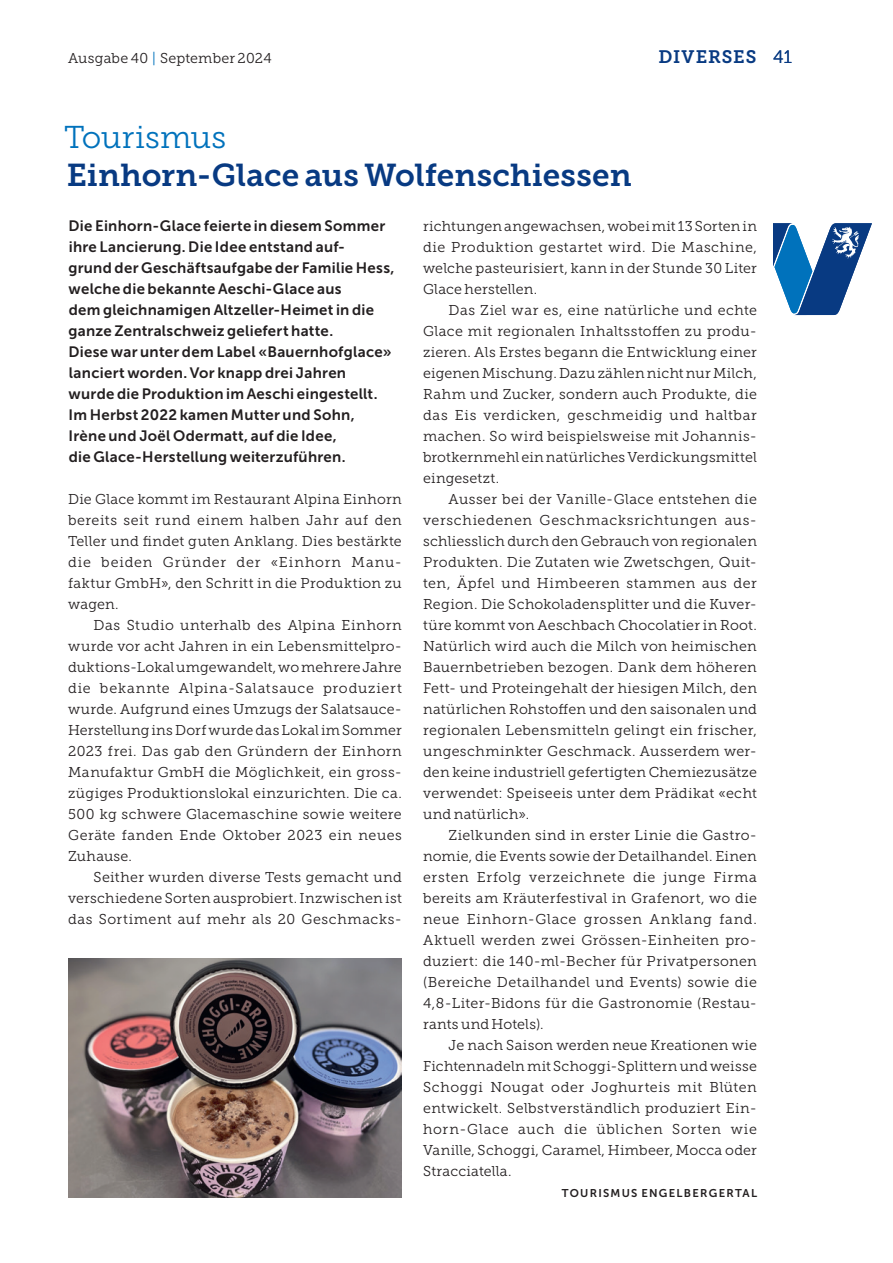
<style>
.page{position:relative;width:893px;height:1263px;background:#fff}
.page>*{position:absolute;margin:0;border:0;box-sizing:border-box;transform-origin:0 0}
.t1{font:31.5px "Museo Slab 700";letter-spacing:.005em;color:#083a82}
.t2{font:31.5px "Museo Slab 300";letter-spacing:.005em;color:#0072bc}
.t3{font:18px "Museo Slab 700";letter-spacing:.05em;color:#083a82}
.t4{font:15px/21px "Museo Sans 700";letter-spacing:.02em;color:#231f20}
.t5{font:14.25px/21px "Museo Slab 300";letter-spacing:.025em;color:#231f20;text-align:justify}
.t6{font:11.25px "Museo Sans 700";letter-spacing:.115em;color:#231f20}
.s1{color:#0072bc}
.s2{font-family:"Museo Slab 300"}
</style>
<div class="page">
<svg style="left:774px;top:223px;width:98px;height:92px"></svg>
<img style="left:68px;top:958px;width:334px;height:239px">
<p class="t5" style="left:68px;top:48px;width:205px">Ausgabe 40 <span class="s1">|</span> September 2024</p>
<p class="t3" style="left:659px;top:47px;width:135px">DIVERSES <span class="s2">41</span></p>
<h1 class="t2" style="left:64px;top:120px;width:164px">Tourismus</h1>
<h1 class="t1" style="left:67px;top:157px;width:566px">Einhorn-Glace aus Wolfenschiessen</h1>
<p class="t4" style="left:68px;top:215px;width:328px">Die Einhorn-Glace feierte in diesem Sommer ihre Lancierung. Die Idee entstand auf-<br>grund der Geschäftsaufgabe der Familie Hess, welche die bekannte Aeschi- Glace aus<br>dem gleichnamigen Altzeller-Heimet in die ganze Zentralschweiz geliefert hatte.<br>Diese war unter dem Label «Bauernhofglace» lanciert worden. Vor knapp drei Jahren wurde die Produktion im Aeschi eingestellt.<br>Im Herbst 2022 kamen Mutter und Sohn, Irène und Joël Odermatt, auf die Idee,<br>die Glace--Herstellung weiterzuführen.</p>
<p class="t5" style="left:68px;top:489px;width:335px">Die Glace kommt im Restaurant Alpina Einhorn bereits seit rund einem halben Jahr auf den Teller und findet guten Anklang. Dies bestärkte die beiden Gründer der «Einhorn Manu&shy;faktur GmbH», den Schritt in die Produktion zu wagen.</p>
<p class="t5" style="left:68px;top:615px;width:335px;text-align:left;text-indent:26px">Das Studio unterhalb des Alpina Einhorn wurde vor acht Jahren in ein Lebensmittelpro&shy;duktions-Lokal umgewandelt, wo mehrere Jahre die bekannte Alpina-Salatsauce produziert wurde. Aufgrund eines Umzugs der Salatsauce-Herstellung ins Dorf wurde das Lokal im Sommer 2023 frei. Das gab den Gründern der Einhorn Manufaktur GmbH die Möglichkeit, ein gross&shy;zügiges Produktionslokal einzurichten. Die ca.<br>500 kg schwere Glacemaschine sowie weitere Geräte fanden Ende Oktober 2023 ein neues Zuhause.</p>
<p class="t5" style="left:68px;top:867px;width:335px;text-indent:26px">Seither wurden diverse Tests gemacht und verschiedene Sorten ausprobiert. Inzwischen ist das Sortiment auf mehr als 20 Geschmacks-</p>
<p class="t5" style="left:423px;top:216px;width:335px">richtungen angewachsen, wobei mit 13 Sorten in die Produktion gestartet wird. Die Maschine, welche pasteurisiert, kann in der Stunde 30 Liter Glace herstellen.</p>
<p class="t5" style="left:423px;top:300px;width:335px;text-align:left;text-indent:26px">Das Ziel war es, eine natürliche und echte Glace mit regionalen Inhaltsstoffen zu produ&shy;zieren. Als Erstes begann die Entwicklung einer eigenen Mischung. Dazu zählen nicht nur Milch, Rahm und Zucker, sondern auch Produkte, die das Eis verdicken, geschmeidig und haltbar machen. So wird beispielsweise mit Johannis&shy;brotkernmehl ein natürliches Verdickungsmittel eingesetzt.</p>
<p class="t5" style="left:423px;top:489px;width:335px;text-indent:26px">Ausser bei der Vanille-Glace entstehen die verschiedenen Geschmacksrichtungen aus&shy;schliesslich durch den Gebrauch von regionalen Produkten. Die Zutaten wie Zwetschgen, Quit&shy;ten, Äpfel und Himbeeren stammen aus der Region. Die Schokoladensplitter und die Kuver&shy;türe kommt von Aeschbach Chocolatier in Root.<br>Natürlich wird auch die Milch von heimischen Bauernbetrieben bezogen. Dank dem höheren Fett- und Proteingehalt der hiesigen Milch, den natürlichen Rohstoffen und den saisonalen und regionalen Lebensmitteln gelingt ein frischer, ungeschminkter Geschmack. Ausserdem wer&shy;den keine industriell gefertigten Chemiezusätze verwendet: Speiseeis unter dem Prädikat «echt und natürlich».</p>
<p class="t5" style="left:423px;top:825px;width:335px;text-align:left;text-indent:26px">Zielkunden sind in erster Linie die Gastro&shy;nomie, die Events sowie der Detailhandel. Einen ersten Erfolg verzeichnete die junge Firma bereits am Kräuterfestival in Grafenort, wo die neue Einhorn-Glace grossen Anklang fand.<br>Aktuell werden zwei Grössen-Einheiten pro&shy;duziert: die 140-ml-Becher für Privatpersonen (Bereiche Detailhandel und Events) sowie die 4,8-Liter-Bidons für die Gastronomie (Restau&shy;rants und Hotels).</p>
<p class="t5" style="left:423px;top:1035px;width:335px;text-indent:26px">Je nach Saison werden neue Kreationen wie Fichtennadeln mit Schoggi-Splittern und weisse Schoggi Nougat oder Joghurteis mit Blüten entwickelt. Selbstverständlich produziert Ein&shy;horn-Glace auch die üblichen Sorten wie Vanille, Schoggi, Caramel, Himbeer, Mocca oder Stracciatella.</p>
<p class="t6" style="left:562px;top:1187px;width:197px">TOURISMUS ENGELBERGERTAL</p>
</div>
